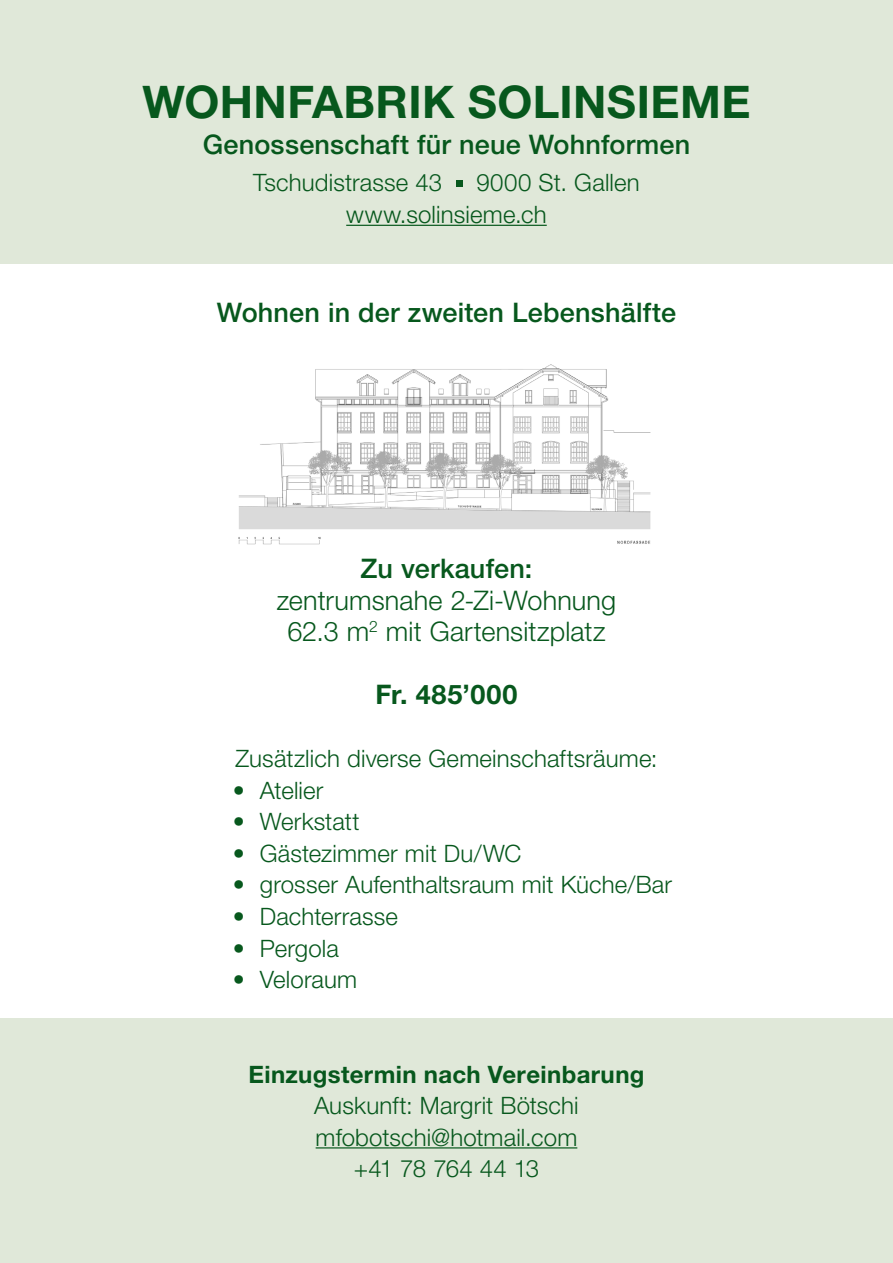
<style>
.page{position:relative;width:893px;height:1263px;background:#fff}
.page>*{position:absolute;margin:0;border:0;box-sizing:border-box;transform-origin:0 0}
.t1{font:700 45px "Helvetica Neue LT Std";letter-spacing:.01em;color:#07581d}
.t2{font:500 27px "Helvetica Neue LT Std";letter-spacing:.01em;color:#07581d}
.t3{font:300 27px/31.5px "Helvetica Neue LT Std";letter-spacing:.005em;color:#07581d;text-align:center}
.t4{font:700 27px "Helvetica Neue LT Std";letter-spacing:.03em;color:#07581d}
.t5{font:300 24px "Helvetica Neue LT Std";letter-spacing:.005em;color:#07581d}
.t6{font:700 24px "Helvetica Neue LT Std";letter-spacing:.015em;color:#07581d}
.t7{font:300 24px "Helvetica Neue LT Std";letter-spacing:-.035em;color:#07581d}
</style>
<div class="page">
<div style="left:0;top:0;width:893px;height:264px;background:#e0e8d9"></div>
<div style="left:0;top:1018px;width:893px;height:245px;background:#e0e8d9"></div>
<img style="left:238px;top:364px;width:413px;height:181px">
<hr style="left:346px;top:225px;width:201px;height:1px;background:#07581d">
<hr style="left:316px;top:1147px;width:261px;height:1px;background:#07581d">
<svg style="left:456px;top:181px;width:6px;height:6px"></svg>
<p class="t1" style="left:142px;top:74px;width:610px">WOHNFABRIK SOLINSIEME</p>
<p class="t2" style="left:203px;top:128px;width:489px">Genossenschaft für neue Wohnformen</p>
<p class="t5" style="left:253px;top:168px;width:191px">Tschudistrasse 43</p>
<p class="t5" style="left:476px;top:168px;width:165px">9000 St. Gallen</p>
<p class="t5" style="left:346px;top:200px;width:202px">www.solinsieme.ch</p>
<p class="t2" style="left:217px;top:296px;width:461px">Wohnen in der zweiten Lebenshälfte</p>
<p class="t2" style="left:361px;top:553px;width:173px">Zu verkaufen:</p>
<p class="t3" style="left:277px;top:584px;width:341px">zentrumsnahe 2-Zi-Wohnung<br>62.3 m<sup>2</sup> mit Gartensitzplatz</p>
<p class="t4" style="left:376px;top:678px;width:143px">Fr. 485’000</p>
<p class="t5" style="left:235px;top:744px;width:423px">Zusätzlich diverse Gemeinschaftsräume:</p>
<p class="t5" style="left:233px;top:776px;width:92px">• Atelier</p>
<p class="t5" style="left:233px;top:807px;width:128px">• Werkstatt</p>
<p class="t5" style="left:233px;top:839px;width:290px">• Gästezimmer mit Du/WC</p>
<p class="t5" style="left:233px;top:870px;width:441px">• grosser Aufenthaltsraum mit Küche/Bar</p>
<p class="t5" style="left:233px;top:902px;width:167px">• Dachterrasse</p>
<p class="t5" style="left:233px;top:933px;width:108px">• Pergola</p>
<p class="t5" style="left:233px;top:965px;width:126px">• Veloraum</p>
<p class="t6" style="left:249px;top:1059px;width:397px">Einzugstermin nach Vereinbarung</p>
<p class="t5" style="left:314px;top:1091px;width:266px">Auskunft: Margrit Bötschi</p>
<p class="t5" style="left:316px;top:1122px;width:263px">mfobotschi@hotmail.com</p>
<p class="t7" style="left:354px;top:1154px;width:187px">+41 78 764 44 13</p>
</div>
